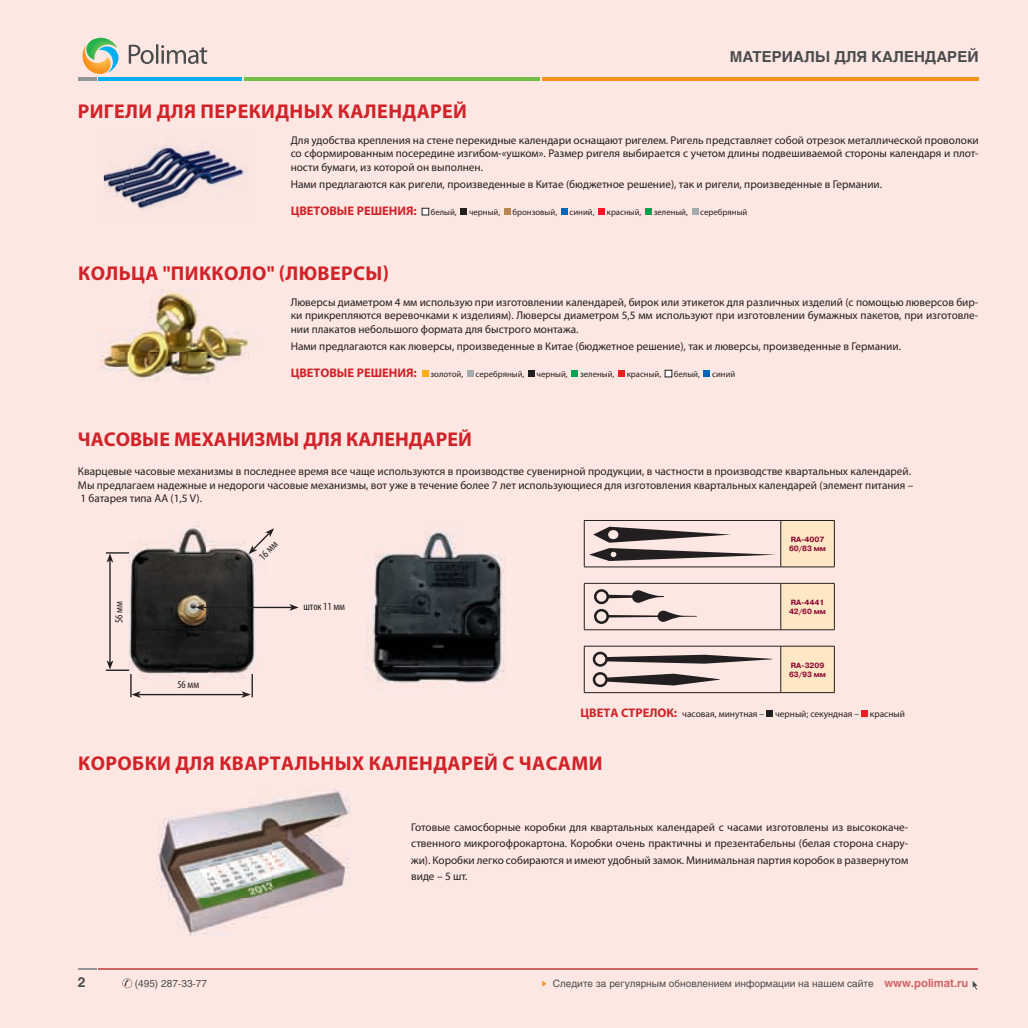
<style>
.page{position:relative;width:1028px;height:1028px;background:#fde7e2}
.page>*{position:absolute;margin:0;border:0;box-sizing:border-box;transform-origin:0 0}
.t1{font:700 20px "Myriad Pro";letter-spacing:.02em;color:#d1232a}
.t2{font:700 20px "Myriad Pro";color:#d1232a}
.t3{font:700 15px "Helios";color:#4b4c4d}
.t4{font:700 13.75px "Helios";color:#4b4c4d}
.t5{font:700 12.5px "Myriad Pro";color:#d1232a}
.t6{font:11.25px/13.5px "Myriad Pro";color:#231f20;text-align:justify}
.t7{font:condensed 10.88px "Myriad Pro";color:#231f20}
.t8{font:10px "Helios";color:#4b4c4d}
.t9{font:9.38px "Myriad Pro";color:#231f20}
.t10{font:8.75px "Myriad Pro";color:#231f20}
.t11{font:700 7.5px/9.1px "Pragmatica";color:#8b012f}
.s1{font-weight:400;font-size:8.75px;color:#231f20}
.s2{font-weight:700;font-size:12.5px;color:#d1232a}
.s3{font-weight:700;font-size:11.25px;color:#d26565}
</style>
<div class="page">
<div style="left:422px;top:370px;width:6px;height:7px;background:#faaf18"></div>
<div style="left:467px;top:370px;width:6px;height:7px;background:#a4abae"></div>
<div style="left:528px;top:370px;width:7px;height:7px;background:#231f20"></div>
<div style="left:571px;top:370px;width:7px;height:7px;background:#00a54f"></div>
<div style="left:618px;top:370px;width:7px;height:7px;background:#ee1d23"></div>
<div style="left:665px;top:370px;width:7px;height:7px;background:#fff"></div>
<div style="left:703px;top:370px;width:7px;height:7px;background:#0166b3"></div>
<img style="left:99px;top:289px;width:152px;height:92px">
<div style="left:422px;top:208px;width:7px;height:7px;background:#fff"></div>
<div style="left:422px;top:208px;width:7px;height:7px;border:1px solid #231f20"></div>
<div style="left:460px;top:208px;width:7px;height:7px;background:#231f20"></div>
<div style="left:504px;top:208px;width:6px;height:7px;background:#b98555"></div>
<div style="left:561px;top:208px;width:6px;height:7px;background:#0166b3"></div>
<div style="left:598px;top:208px;width:7px;height:7px;background:#ee1d23"></div>
<div style="left:645px;top:208px;width:7px;height:7px;background:#00a54f"></div>
<div style="left:691px;top:208px;width:7px;height:7px;background:#a4abae"></div>
<img style="left:152px;top:143px;width:94px;height:59px">
<img style="left:104px;top:156px;width:48px;height:32px">
<img style="left:104px;top:188px;width:72px;height:24px">
<img style="left:158px;top:788px;width:192px;height:147px">
<img style="left:105px;top:522px;width:180px;height:176px">
<hr style="left:130px;top:674px;width:2px;height:23px;background:#231f20">
<hr style="left:251px;top:674px;width:2px;height:23px;background:#231f20">
<hr style="left:138px;top:694px;width:106px;height:1px;background:#231f20">
<svg style="left:131px;top:691px;width:10px;height:7px"></svg>
<svg style="left:241px;top:691px;width:10px;height:7px"></svg>
<svg style="left:248px;top:528px;width:26px;height:26px"></svg>
<hr style="left:106px;top:669px;width:23px;height:2px;background:#231f20">
<hr style="left:109px;top:560px;width:2px;height:102px;background:#231f20">
<svg style="left:107px;top:660px;width:6px;height:9px"></svg>
<svg style="left:106px;top:552px;width:23px;height:10px"></svg>
<hr style="left:202px;top:607px;width:90px;height:1px;background:#231f20">
<svg style="left:195px;top:604px;width:10px;height:7px"></svg>
<svg style="left:289px;top:604px;width:10px;height:7px"></svg>
<img style="left:366px;top:531px;width:139px;height:152px">
<div style="left:766px;top:710px;width:7px;height:7px;background:#231f20"></div>
<div style="left:861px;top:710px;width:7px;height:7px;background:#ee1d23"></div>
<div style="left:780px;top:520px;width:54px;height:47px;background:#fee7c4"></div>
<hr style="left:780px;top:520px;width:1px;height:46px;background:#231f20">
<hr style="left:584px;top:520px;width:196px;height:1px;background:#231f20">
<hr style="left:584px;top:520px;width:1px;height:46px;background:#231f20">
<hr style="left:780px;top:520px;width:54px;height:1px;background:#231f20">
<hr style="left:834px;top:520px;width:1px;height:46px;background:#231f20">
<hr style="left:584px;top:566px;width:196px;height:1px;background:#231f20">
<hr style="left:780px;top:566px;width:54px;height:1px;background:#231f20">
<svg style="left:589px;top:526px;width:186px;height:35px"></svg>
<div style="left:780px;top:583px;width:54px;height:47px;background:#fee7c4"></div>
<hr style="left:780px;top:583px;width:1px;height:46px;background:#231f20">
<hr style="left:584px;top:583px;width:196px;height:1px;background:#231f20">
<hr style="left:584px;top:583px;width:1px;height:46px;background:#231f20">
<hr style="left:780px;top:583px;width:54px;height:1px;background:#231f20">
<hr style="left:834px;top:583px;width:1px;height:46px;background:#231f20">
<hr style="left:584px;top:629px;width:196px;height:1px;background:#231f20">
<hr style="left:780px;top:629px;width:54px;height:1px;background:#231f20">
<div style="left:594px;top:589px;width:15px;height:15px;border:3px solid #231f20;border-radius:50%"></div>
<svg style="left:607px;top:590px;width:57px;height:13px"></svg>
<div style="left:594px;top:609px;width:15px;height:15px;border:3px solid #231f20;border-radius:50%"></div>
<svg style="left:607px;top:610px;width:90px;height:12px"></svg>
<div style="left:780px;top:646px;width:54px;height:46px;background:#fee7c4"></div>
<hr style="left:584px;top:646px;width:196px;height:1px;background:#231f20">
<hr style="left:584px;top:646px;width:1px;height:46px;background:#231f20">
<hr style="left:780px;top:646px;width:54px;height:1px;background:#231f20">
<hr style="left:780px;top:646px;width:1px;height:46px;background:#231f20">
<hr style="left:834px;top:646px;width:1px;height:46px;background:#231f20">
<hr style="left:584px;top:692px;width:196px;height:1px;background:#231f20">
<hr style="left:780px;top:692px;width:54px;height:1px;background:#231f20">
<svg style="left:607px;top:654px;width:165px;height:9px"></svg>
<div style="left:593px;top:651px;width:15px;height:15px;border:3px solid #231f20;border-radius:50%"></div>
<svg style="left:606px;top:673px;width:114px;height:12px"></svg>
<div style="left:593px;top:672px;width:15px;height:15px;border:3px solid #231f20;border-radius:50%"></div>
<hr style="left:542px;top:77px;width:436px;height:3px;background:#f7931d">
<hr style="left:244px;top:77px;width:296px;height:3px;background:#71bf44">
<hr style="left:98px;top:77px;width:144px;height:3px;background:#00aeef">
<hr style="left:78px;top:77px;width:18px;height:3px;background:#939598">
<svg style="left:78px;top:968px;width:18px;height:1px"></svg>
<hr style="left:98px;top:967px;width:880px;height:2px;background:#d26565">
<svg style="left:542px;top:980px;width:4px;height:6px"></svg>
<svg style="left:972px;top:980px;width:6px;height:10px"></svg>
<svg style="left:122px;top:978px;width:10px;height:10px"></svg>
<svg style="left:129px;top:44px;width:78px;height:20px"></svg>
<svg style="left:82px;top:38px;width:36px;height:36px"></svg>
<h1 class="t1" style="left:78px;top:98px;width:391px">РИГЕЛИ ДЛЯ ПЕРЕКИДНЫХ КАЛЕНДАРЕЙ</h1>
<h2 class="t3" style="left:730px;top:48px;width:250px">МАТЕРИАЛЫ ДЛЯ КАЛЕНДАРЕЙ</h2>
<p class="t6" style="left:291px;top:133px;width:689px">Для удобства крепления на стене перекидные календари оснащают ригелем. Ригель представляет собой отрезок металлической проволоки со сформированным посередине изгибом-«ушком». Размер ригеля выбирается с учетом длины подвешиваемой стороны календаря и плот&shy;ности бумаги, из которой он выполнен.</p>
<p class="t6" style="left:291px;top:177px;width:593px">Нами предлагаются как ригели, произведенные в Китае (бюджетное решение), так и ригели, произведенные в Германии.</p>
<p class="t5" style="left:291px;top:203px;width:168px">ЦВЕТОВЫЕ РЕШЕНИЯ: <span class="s1">белый,</span></p>
<p class="t10" style="left:469px;top:207px;width:33px">черный,</p>
<p class="t10" style="left:512px;top:207px;width:46px">бронзовый,</p>
<p class="t10" style="left:569px;top:207px;width:27px">синий,</p>
<p class="t10" style="left:607px;top:207px;width:36px">красный,</p>
<p class="t10" style="left:653px;top:207px;width:36px">зеленый,</p>
<p class="t10" style="left:700px;top:207px;width:49px">серебряный</p>
<h1 class="t1" style="left:78px;top:260px;width:312px">КОЛЬЦА "ПИККОЛО" (ЛЮВЕРСЫ)</h1>
<p class="t6" style="left:291px;top:295px;width:689px">Люверсы диаметром 4 мм использую при изготовлении календарей, бирок или этикеток для различных изделий (с помощью люверсов бир&shy;ки прикрепляются веревочками к изделиям). Люверсы диаметром 5,5 мм используют при изготовлении бумажных пакетов, при изготовле&shy;нии плакатов небольшого формата для быстрого монтажа.</p>
<p class="t6" style="left:291px;top:339px;width:612px">Нами предлагаются как люверсы, произведенные в Китае (бюджетное решение), так и люверсы, произведенные в Германии.</p>
<p class="t5" style="left:291px;top:365px;width:174px">ЦВЕТОВЫЕ РЕШЕНИЯ: <span class="s1">золотой,</span></p>
<p class="t10" style="left:475px;top:369px;width:50px">серебряный,</p>
<p class="t10" style="left:536px;top:369px;width:33px">черный,</p>
<p class="t10" style="left:580px;top:369px;width:36px">зеленый,</p>
<p class="t10" style="left:626px;top:369px;width:36px">красный,</p>
<p class="t10" style="left:674px;top:369px;width:27px">белый,</p>
<p class="t10" style="left:712px;top:369px;width:25px">синий</p>
<h1 class="t2" style="left:78px;top:426px;width:395px">ЧАСОВЫЕ МЕХАНИЗМЫ ДЛЯ КАЛЕНДАРЕЙ</h1>
<p class="t6" style="left:78px;top:464px;width:837px;text-align:left">Кварцевые часовые механизмы в последнее время все чаще используются в производстве сувенирной продукции, в частности в производстве квартальных календарей.<br>Мы предлагаем надежные и недороги часовые механизмы, вот уже в течение более 7 лет использующиеся для изготовления квартальных календарей (элемент питания –<br>1 батарея типа АА (1,5 V).</p>
<p class="t7" style="left:256px;top:553px;width:23px;rotate:-45deg">16 мм</p>
<p class="t7" style="left:112px;top:623px;width:23px;rotate:-90deg">56 мм</p>
<p class="t7" style="left:303px;top:600px;width:43px">шток 11 мм</p>
<p class="t7" style="left:177px;top:678px;width:23px">56 мм</p>
<p class="t11" style="left:789px;top:535px;width:38px">RA-4007<br>60/83 мм</p>
<p class="t11" style="left:789px;top:597px;width:38px">RA-4441<br>42/60 мм</p>
<p class="t11" style="left:789px;top:660px;width:38px">RA-3209<br>63/93 мм</p>
<p class="t9" style="left:580px;top:708px;width:326px"><span class="s2">ЦВЕТА СТРЕЛОК:</span> часовая, минутная – черный; секундная – красный</p>
<h1 class="t1" style="left:78px;top:750px;width:526px">КОРОБКИ ДЛЯ КВАРТАЛЬНЫХ КАЛЕНДАРЕЙ С ЧАСАМИ</h1>
<p class="t6" style="left:411px;top:819px;width:498px;line-height:16.2px">Готовые самосборные коробки для квартальных календарей с часами изготовлены из высококаче&shy;ственного микрогофрокартона. Коробки очень практичны и презентабельны (белая сторона снару&shy;жи). Коробки легко собираются и имеют удобный замок. Минимальная партия коробок в развернутом виде – 5 шт.</p>
<p class="t4" style="left:78px;top:974px;width:9px">2</p>
<p class="t8" style="left:553px;top:977px;width:417px">Следите за регулярным обновлением информации на нашем сайте <span class="s3">www.polimat.ru</span></p>
<p class="t8" style="left:135px;top:977px;width:74px">(495) 287-33-77</p>
</div>
